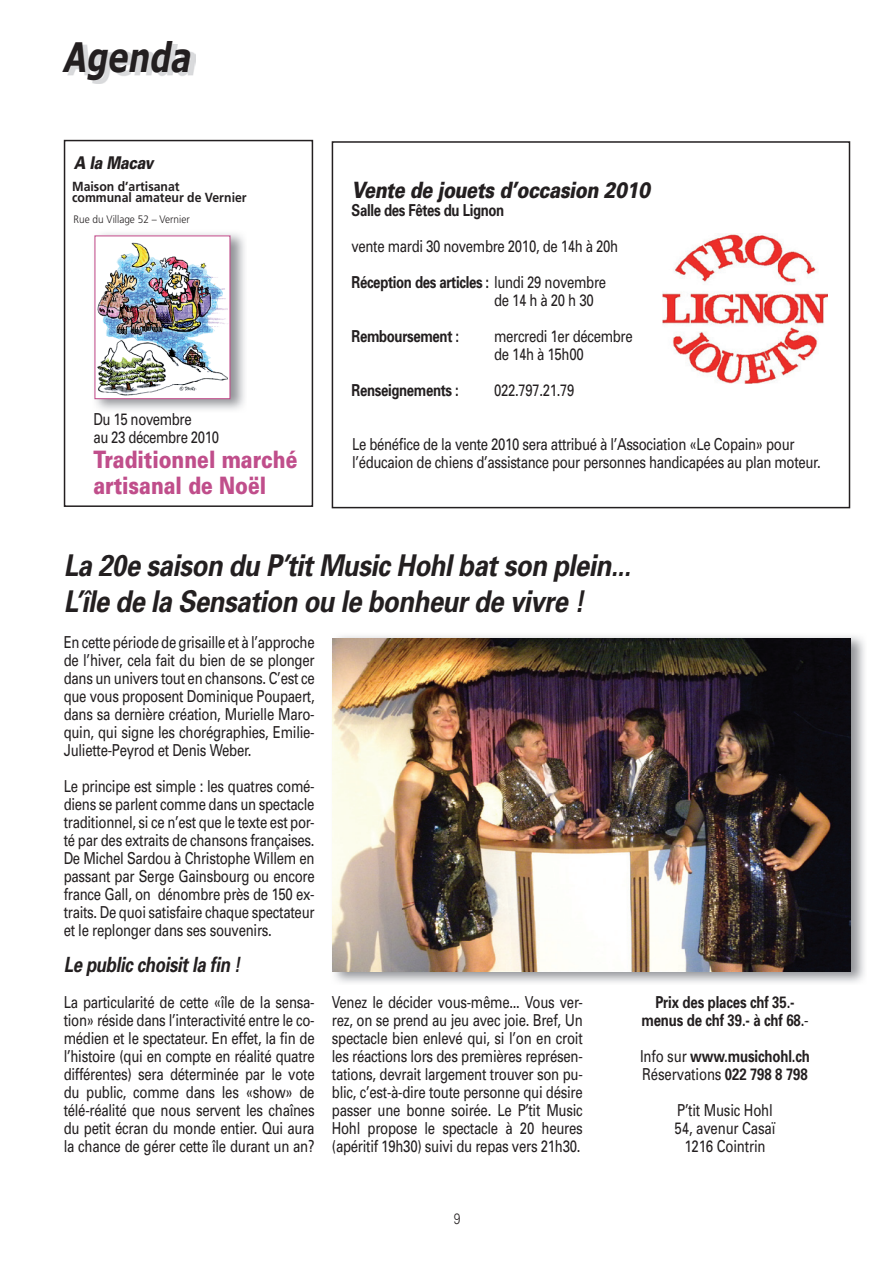
<style>
.page{position:relative;width:893px;height:1263px;background:#fff}
.page>*{position:absolute;margin:0;border:0;box-sizing:border-box;transform-origin:0 0}
.t1{font:italic 700 40.5px "Verdana";color:#231f20;scale:.75 1}
.t2{font:italic 700 30px/36px "Univers";letter-spacing:-.02em;color:#231f20;scale:.86 1}
.t3{font:900 24px/25.5px "Univers";color:#c04e8b;scale:.8 1}
.t4{font:italic 900 22.5px "Univers";letter-spacing:-.025em;color:#231f20;scale:.8 1}
.t5{font:italic 700 21px "Univers";letter-spacing:-.02em;color:#231f20;scale:.8 1}
.t6{font:italic 900 17.55px "Univers";letter-spacing:-.025em;color:#231f20;scale:.8 1}
.t7{font:16.5px/18px "Univers";letter-spacing:-.02em;color:#231f20;text-align:justify;scale:.8 1}
.t8{font:700 16.5px/18px "Univers";letter-spacing:-.025em;color:#231f20;text-align:center;scale:.8 1}
.t9{font:300 15px "Univers";color:#231f20;scale:.8 1}
.t10{font:700 13.2px/10.8px "Frutiger";color:#231f20;scale:.93 1}
.t11{font:300 10.8px "Frutiger";color:#231f20;scale:.93 1}
.s1{font-weight:700}
.s2{font-weight:400}
</style>
<div class="page">
<img style="left:332px;top:636px;width:533px;height:347px">
<img style="left:333px;top:638px;width:517px;height:334px">
<div style="left:64px;top:140px;width:249px;height:367px;border:2px solid #231f20"></div>
<img style="left:68px;top:44px;width:128px;height:39px">
<div style="left:332px;top:141px;width:518px;height:367px;border:2px solid #231f20"></div>
<img style="left:663px;top:234px;width:165px;height:149px">
<img style="left:94px;top:233px;width:151px;height:177px">
<img style="left:96px;top:237px;width:132px;height:160px">
<h1 class="t1" style="left:64px;top:32px;width:172px">Agenda</h1>
<p class="t6" style="left:74px;top:152px;width:101px">A la Macav</p>
<p class="t10" style="left:72px;top:181px;width:189px">Maison d’artisanat<br>communal amateur de Vernier</p>
<p class="t11" style="left:74px;top:213px;width:126px">Rue du Village 52 – Vernier</p>
<p class="t7" style="left:93px;top:410px;width:159px">Du 15 novembre<br>au 23 décembre 2010</p>
<h3 class="t3" style="left:93px;top:446px;width:257px">Traditionnel marché artisanal de Noël</h3>
<h3 class="t4" style="left:352px;top:176px;width:377px">Vente de jouets d’occasion 2010</h3>
<p class="t8" style="left:352px;top:201px;width:192px">Salle des Fêtes du Lignon</p>
<p class="t7" style="left:352px;top:228px;width:335px;line-height:36px">vente mardi 30 novembre 2010, de 14h à 20h<br><span class="s1">Réception des articles :</span> lundi 29 novembre</p>
<p class="t7" style="left:494px;top:291px;width:126px">de 14 h à 20 h 30</p>
<p class="t8" style="left:352px;top:327px;width:136px">Remboursement :</p>
<p class="t7" style="left:494px;top:327px;width:175px">mercredi 1er décembre de 14h à 15h00</p>
<p class="t8" style="left:352px;top:381px;width:136px">Renseignements :</p>
<p class="t7" style="left:494px;top:381px;width:102px">022.797.21.79</p>
<p class="t7" style="left:352px;top:435px;width:587px">Le bénéfice de la vente 2010 sera attribué à l’Association «Le Copain» pour l’éducaion de chiens d’assistance pour personnes handicapées au plan moteur.</p>
<h2 class="t2" style="left:64px;top:546px;width:661px">La 20e saison du P’tit Music Hohl bat son plein...<br>L’île de la Sensation ou le bonheur de vivre !</h2>
<p class="t7" style="left:64px;top:633px;width:315px">En cette période de grisaille et à l’approche de l’hiver, cela fait du bien de se plonger dans un univers tout en chansons. C’est ce que vous proposent Dominique Poupaert, dans sa dernière création, Murielle Maro&shy;quin, qui signe les chorégraphies, Emilie-Juliette-Peyrod et Denis Weber.</p>
<p class="t7" style="left:64px;top:777px;width:315px">Le principe est simple : les quatres comé&shy;diens se parlent comme dans un spectacle traditionnel, si ce n’est que le texte est por&shy;té par des extraits de chansons françaises.<br>De Michel Sardou à Christophe Willem en passant par Serge Gainsbourg ou encore france Gall, on dénombre près de 150 ex&shy;traits. De quoi satisfaire chaque spectateur et le replonger dans ses souvenirs.</p>
<p class="t5" style="left:64px;top:951px;width:223px">Le public choisit la fin !</p>
<p class="t7" style="left:64px;top:993px;width:315px">La particularité de cette «île de la sensa&shy;tion» réside dans l’interactivité entre le co&shy;médien et le spectateur. En effet, la fin de l’histoire (qui en compte en réalité quatre différentes) sera déterminée par le vote du public, comme dans les «show» de télé-réalité que nous servent les chaînes du petit écran du monde entier. Qui aura la chance de gérer cette île durant un an?</p>
<p class="t7" style="left:332px;top:993px;width:315px">Venez le décider vous-même... Vous ver&shy;rez, on se prend au jeu avec joie. Bref, Un spectacle bien enlevé qui, si l’on en croit les réactions lors des premières représen&shy;tations, devrait largement trouver son pu&shy;blic, c’est-à-dire toute personne qui désire passer une bonne soirée. Le P’tit Music Hohl propose le spectacle à 20 heures (apéritif 19h30) suivi du repas vers 21h30.</p>
<p class="t8" style="left:641px;top:993px;width:211px">Prix des places chf 35.- menus de chf 39.- à chf 68.<span class="s2">-</span></p>
<p class="t8" style="left:640px;top:1047px;width:214px;text-align:left"><span class="s2">Info sur</span> www.musichohl.ch<br><span class="s2">Réservations</span> 022 798 8 798</p>
<p class="t7" style="left:675px;top:1101px;width:127px;text-align:center">P’tit Music Hohl<br>54, avenur Casaï<br>1216 Cointrin</p>
<p class="t9" style="left:454px;top:1210px;width:10px">9</p>
</div>
